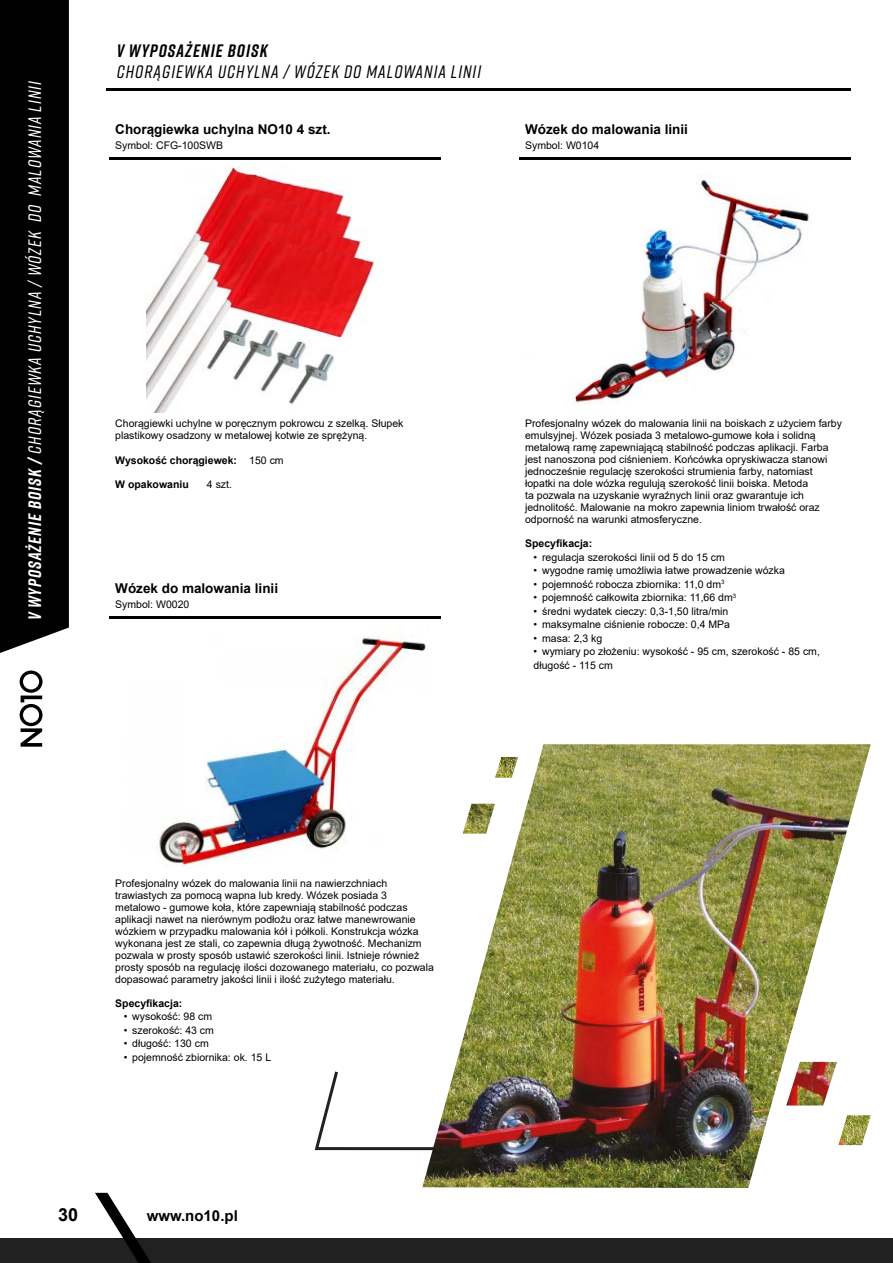
<style>
.page{position:relative;width:893px;height:1263px;background:#fff}
.page>*{position:absolute;margin:0;border:0;box-sizing:border-box;transform-origin:0 0}
.t1{font:italic 500 18px "Rift";color:#fff}
.t2{font:italic 500 18px "Rift";letter-spacing:.06em;color:#000}
.t3{font:italic 700 18px "Rift";letter-spacing:.06em;color:#000}
.t4{font:700 18px "Arial";color:#000}
.t5{font:700 15px "Arial";color:#000}
.t6{font:700 13.5px "Arial";color:#000}
.t7{font:10.5px/12px "Arial";color:#000}
.t8{font:700 10.5px "Arial";color:#000}
.s1{font-weight:700}
.s2{font-weight:400}
</style>
<div class="page">
<div style="left:0;top:1238px;width:893px;height:25px;background:#202120"></div>
<svg style="left:95px;top:1193px;width:56px;height:70px"></svg>
<div style="left:0;top:0;width:69px;height:653px;background:#000"></div>
<svg style="left:20px;top:670px;width:23px;height:77px"></svg>
<hr style="left:106px;top:88px;width:744px;height:3px;background:#000">
<hr style="left:109px;top:157px;width:332px;height:3px;background:#000">
<hr style="left:519px;top:157px;width:331px;height:3px;background:#000">
<img style="left:572px;top:180px;width:237px;height:225px">
<img style="left:147px;top:167px;width:228px;height:245px">
<hr style="left:109px;top:617px;width:332px;height:2px;background:#000">
<img style="left:159px;top:637px;width:269px;height:231px">
<svg style="left:314px;top:1071px;width:108px;height:80px"></svg>
<img style="left:422px;top:744px;width:449px;height:444px">
<img style="left:463px;top:804px;width:32px;height:30px">
<img style="left:495px;top:757px;width:23px;height:21px">
<img style="left:838px;top:1115px;width:33px;height:30px">
<img style="left:786px;top:1062px;width:51px;height:43px">
<h1 class="t1" style="left:22px;top:620px;width:540px;rotate:-90deg"><span class="s1">V WYPOSAŻENIE BOISK /</span> CHORĄGIEWKA UCHYLNA / WÓZEK DO MALOWANIA LINII</h1>
<h1 class="t3" style="left:117px;top:37px;width:152px">V WYPOSAŻENIE BOISK</h1>
<h1 class="t2" style="left:117px;top:59px;width:366px">CHORĄGIEWKA UCHYLNA / WÓZEK DO MALOWANIA LINII</h1>
<p class="t6" style="left:115px;top:120px;width:217px">Chorągiewka uchylna NO10 4 szt.</p>
<p class="t7" style="left:115px;top:139px;width:109px">Symbol: CFG-100SWB</p>
<p class="t6" style="left:525px;top:120px;width:164px">Wózek do malowania linii</p>
<p class="t7" style="left:525px;top:139px;width:76px">Symbol: W0104</p>
<p class="t7" style="left:115px;top:418px;width:290px">Chorągiewki uchylne w poręcznym pokrowcu z szelką. Słupek plastikowy osadzony w metalowej kotwie ze sprężyną.</p>
<p class="t8" style="left:115px;top:452px;width:170px">Wysokość chorągiewek: <span class="s2">150 cm</span></p>
<p class="t8" style="left:115px;top:476px;width:75px">W opakowaniu</p>
<p class="t7" style="left:207px;top:478px;width:27px">4 szt.</p>
<p class="t6" style="left:115px;top:579px;width:164px">Wózek do malowania linii</p>
<p class="t7" style="left:115px;top:599px;width:76px">Symbol: W0020</p>
<p class="t7" style="left:525px;top:418px;width:318px">Profesjonalny wózek do malowania linii na boiskach z użyciem farby emulsyjnej. Wózek posiada 3 metalowo-gumowe koła i solidną metalową ramę zapewniającą stabilność podczas aplikacji. Farba jest nanoszona pod ciśnieniem. Końcówka opryskiwacza stanowi jednocześnie regulację szerokości strumienia farby, natomiast łopatki na dole wózka regulują szerokość linii boiska. Metoda<br>ta pozwala na uzyskanie wyraźnych linii oraz gwarantuje ich jednolitość. Malowanie na mokro zapewnia liniom trwałość oraz odporność na warunki atmosferyczne.</p>
<p class="t8" style="left:525px;top:536px;width:69px">Specyfikacja:</p>
<p class="t7" style="left:534px;top:551px;width:193px">• regulacja szerokości linii od 5 do 15 cm</p>
<p class="t7" style="left:534px;top:565px;width:253px">• wygodne ramię umożliwia łatwe prowadzenie wózka</p>
<p class="t7" style="left:534px;top:578px;width:192px">• pojemność robocza zbiornika: 11,0 dm<sup>3</sup></p>
<p class="t7" style="left:534px;top:592px;width:204px">• pojemność całkowita zbiornika: 11,66 dm<sup>3</sup></p>
<p class="t7" style="left:534px;top:605px;width:196px">• średni wydatek cieczy: 0,3-1,50 litra/min</p>
<p class="t7" style="left:534px;top:619px;width:198px">• maksymalne ciśnienie robocze: 0,4 MPa</p>
<p class="t7" style="left:534px;top:632px;width:70px">• masa: 2,3 kg</p>
<p class="t7" style="left:534px;top:645px;width:288px;line-height:13.5px">• wymiary po złożeniu: wysokość - 95 cm, szerokość - 85 cm, długość - 115 cm</p>
<p class="t7" style="left:115px;top:877px;width:320px">Profesjonalny wózek do malowania linii na nawierzchniach trawiastych za pomocą wapna lub kredy. Wózek posiada 3 metalowo - gumowe koła, które zapewniają stabilność podczas aplikacji nawet na nierównym podłożu oraz łatwe manewrowanie wózkiem w przypadku malowania kół i półkoli. Konstrukcja wózka wykonana jest ze stali, co zapewnia długą żywotność. Mechanizm pozwala w prosty sposób ustawić szerokości linii. Istnieje również prosty sposób na regulację ilości dozowanego materiału, co pozwala dopasować parametry jakości linii i ilość zużytego materiału.</p>
<p class="t8" style="left:115px;top:996px;width:69px">Specyfikacja:</p>
<p class="t7" style="left:124px;top:1010px;width:90px">• wysokość: 98 cm</p>
<p class="t7" style="left:124px;top:1024px;width:92px">• szerokość: 43 cm</p>
<p class="t7" style="left:124px;top:1037px;width:86px">• długość: 130 cm</p>
<p class="t7" style="left:124px;top:1051px;width:149px">• pojemność zbiornika: ok. 15 L</p>
<h1 class="t4" style="left:58px;top:1201px;width:22px">30</h1>
<h2 class="t5" style="left:147px;top:1205px;width:93px">www.no10.pl</h2>
</div>
